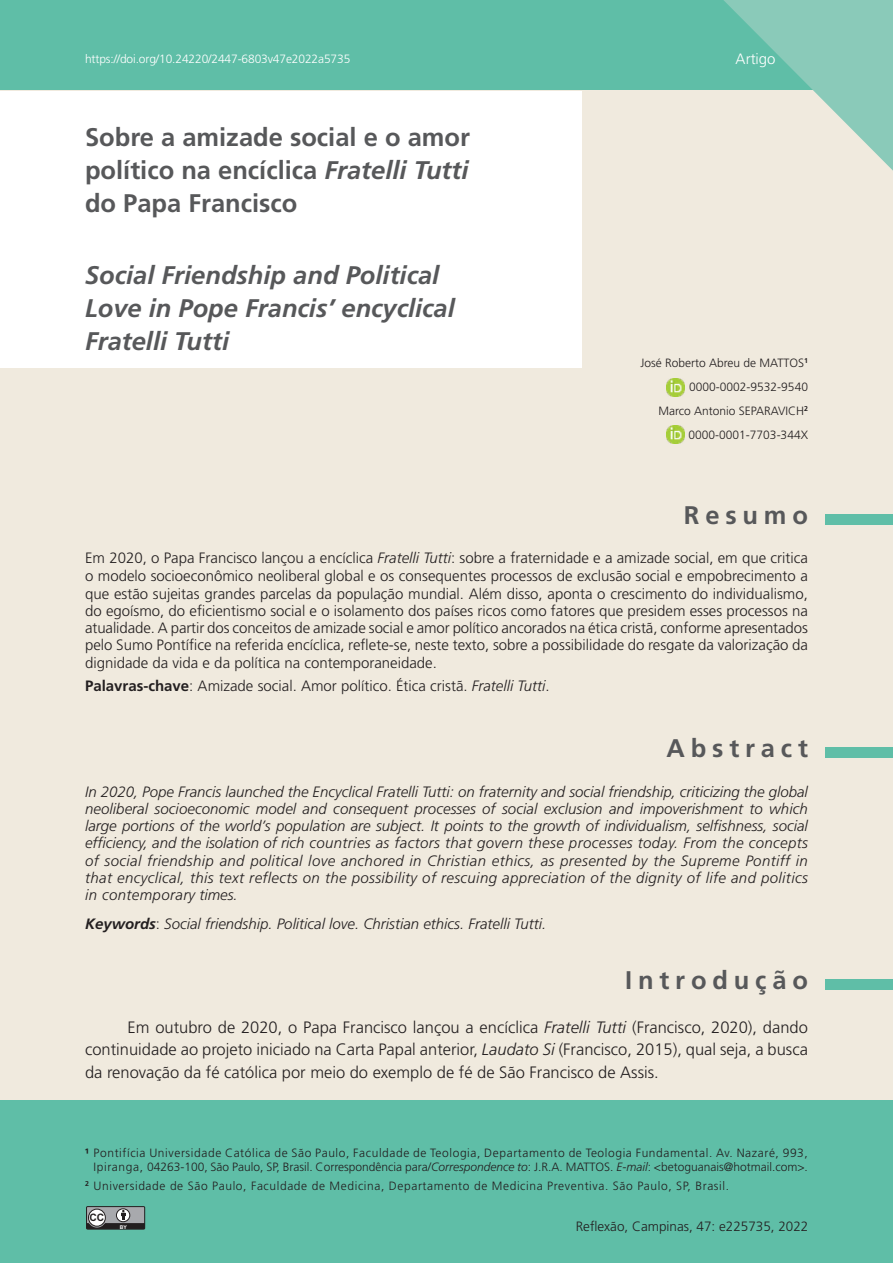
<style>
.page{position:relative;width:893px;height:1263px;background:#fff}
.page>*{position:absolute;margin:0;border:0;box-sizing:border-box;transform-origin:0 0}
.T1{font:700 25.5px "Frutiger";color:#57585a}
.T1A{font:italic 700 25.5px "Frutiger";color:#57585a}
.R1{font:700 25.5px "Frutiger";color:#57585a}
.T3{font:700 25.5px "Frutiger";color:#57585a}
.P1{font:300 16.5px/22.5px "Frutiger";color:#231f20;text-align:justify}
.R2{font:300 15px/17.4px "Frutiger";color:#231f20;text-align:justify}
.R2-2{font:italic 300 15px/17.2px "Frutiger";color:#231f20;text-align:justify}
.P1a{font:300 15px "Frutiger";color:#fff}
.t1{font:13.5px "News Gothic";color:#231f20}
.t2{font:300 13.5px "Frutiger";color:#231f20}
.nota{font:300 12px/14.2px "Frutiger";letter-spacing:.05em;color:#231f20;text-align:right}
.T2{font:300 12px "Frutiger";color:#231f20}
.t3{font:300 12px "Frutiger";letter-spacing:-.01em;color:#fff}
.t4{font:700 10.2px "Arial";color:#231f20}
.t5{font:700 5.1px "Arial";color:#fff}
.s1{font-style:italic}
.s2{font-weight:700}
.s3{font-style:normal}
</style>
<div class="page">
<div style="left:0;top:90px;width:893px;height:1010px;background:#f0eade"></div>
<div style="left:0;top:0;width:723px;height:90px;background:#5fbea7"></div>
<svg style="left:723px;top:0;width:170px;height:171px;background:#a8d3c3"></svg>
<div style="left:0;top:1100px;width:893px;height:163px;background:#5fbea7"></div>
<div style="left:0;top:92px;width:582px;height:276px;background:#fff"></div>
<div style="left:825px;top:514px;width:68px;height:11px;background:#5fbea7"></div>
<img style="left:666px;top:425px;width:18px;height:18px">
<div style="left:87px;top:1206px;width:58px;height:23px;background:#a8a9ad"></div>
<div style="left:86px;top:1206px;width:59px;height:23px;border:1px solid #231f20"></div>
<div style="left:88px;top:1209px;width:18px;height:17px;border:1px solid #231f20;border-radius:50%"></div>
<div style="left:116px;top:1208px;width:14px;height:14px;border:1px solid #231f20;border-radius:50%"></div>
<svg style="left:86px;top:1210px;width:59px;height:19px"></svg>
<div style="left:825px;top:747px;width:68px;height:11px;background:#5fbea7"></div>
<img style="left:666px;top:378px;width:18px;height:18px">
<div style="left:825px;top:979px;width:68px;height:10px;background:#5fbea7"></div>
<p class="t3" style="left:85px;top:52px;width:267px">https://doi.org/10.24220/2447-6803v47e2022a5735</p>
<p class="T1" style="left:85px;top:122px;width:386px">Sobre a amizade social e o amor</p>
<p class="T1" style="left:85px;top:155px;width:385px">político na encíclica <span class="s1">Fratelli Tutti</span></p>
<p class="T1" style="left:85px;top:188px;width:214px">do Papa Francisco</p>
<p class="T1A" style="left:85px;top:260px;width:356px">Social Friendship and Political</p>
<p class="T1A" style="left:85px;top:293px;width:371px">Love in Pope Francis’ encyclical</p>
<p class="T1A" style="left:85px;top:326px;width:146px">Fratelli Tutti</p>
<p class="P1a" style="left:736px;top:50px;width:42px">Artigo</p>
<p class="T2" style="left:640px;top:356px;width:169px">José Roberto Abreu de MATTOS<sup>1</sup></p>
<p class="T2" style="left:689px;top:380px;width:120px">0000-0002-9532-9540</p>
<p class="T2" style="left:658px;top:404px;width:151px">Marco Antonio SEPARAVICH<sup>2</sup></p>
<p class="T2" style="left:689px;top:428px;width:121px">0000-0001-7703-344X</p>
<p class="R1" style="left:684px;top:500px;width:125px">R e s u m o</p>
<p class="R2" style="left:85px;top:550px;width:724px">Em 2020, o Papa Francisco lançou a encíclica <span class="s1">Fratelli Tutti</span>: sobre a fraternidade e a amizade social, em que critica o modelo socioeconômico neoliberal global e os consequentes processos de exclusão social e empobrecimento a que estão sujeitas grandes parcelas da população mundial. Além disso, aponta o crescimento do individualismo, do egoísmo, do eficientismo social e o isolamento dos países ricos como fatores que presidem esses processos na atualidade. A partir dos conceitos de amizade social e amor político ancorados na ética cristã, conforme apresentados pelo Sumo Pontífice na referida encíclica, reflete-se, neste texto, sobre a possibilidade do resgate da valorização da dignidade da vida e da política na contemporaneidade.</p>
<p class="R2" style="left:85px;top:678px;width:466px"><span class="s2">Palavras-chave</span>: Amizade social. Amor político. Ética cristã. <span class="s1">Fratelli Tutti</span>.</p>
<p class="R1" style="left:667px;top:733px;width:143px">A b s t r a c t</p>
<p class="R2-2" style="left:85px;top:783px;width:724px">In 2020, Pope Francis launched the Encyclical Fratelli Tutti: on fraternity and social friendship, criticizing the global neoliberal socioeconomic model and consequent processes of social exclusion and impoverishment to which large portions of the world’s population are subject. It points to the growth of individualism, selfishness, social efficiency, and the isolation of rich countries as factors that govern these processes today. From the concepts of social friendship and political love anchored in Christian ethics, as presented by the Supreme Pontiff in that encyclical, this text reflects on the possibility of rescuing appreciation of the dignity of life and politics in contemporary times.</p>
<p class="R2-2" style="left:85px;top:915px;width:463px"><span class="s2">Keywords</span><span class="s3">:</span> Social friendship. Political love. Christian ethics. Fratelli Tutti.</p>
<p class="T3" style="left:625px;top:965px;width:184px">I n t r o d u ç ã o</p>
<p class="P1" style="left:85px;top:1016px;width:724px;text-indent:43px">Em outubro de 2020, o Papa Francisco lançou a encíclica <span class="s1">Fratelli Tutti</span> (Francisco, 2020), dando continuidade ao projeto iniciado na Carta Papal anterior, <span class="s1">Laudato Si</span> (Francisco, 2015), qual seja, a busca da renovação da fé católica por meio do exemplo de fé de São Francisco de Assis.</p>
<p class="nota" style="left:85px;top:1146px;width:724px"><span class="s2">¹</span> Pontifícia Universidade Católica de São Paulo, Faculdade de Teologia, Departamento de Teologia Fundamental. Av. Nazaré, 993,<br>Ipiranga, 04263-100, São Paulo, SP, Brasil. Correspondência para/<span class="s1">Correspondence to</span>: J.R.A. MATTOS. <span class="s1">E-mail</span>: &lt;betoguanais@hotmail.com&gt;.</p>
<p class="nota" style="left:85px;top:1179px;width:645px"><sup>2</sup> Universidade de São Paulo, Faculdade de Medicina, Departamento de Medicina Preventiva. São Paulo, SP, Brasil.</p>
<p class="t4" style="left:90px;top:1212px;width:16px">CC</p>
<p class="t5" style="left:120px;top:1224px;width:9px">BY</p>
<p class="t1" style="left:492px;top:1218px;width:318px">Reflexão, Campinas, 42(1):XX-XX, jul./dez., 2017</p>
<p class="t2" style="left:576px;top:1218px;width:234px">Reflexão, Campinas, 47: e225735, 2022</p>
</div>
